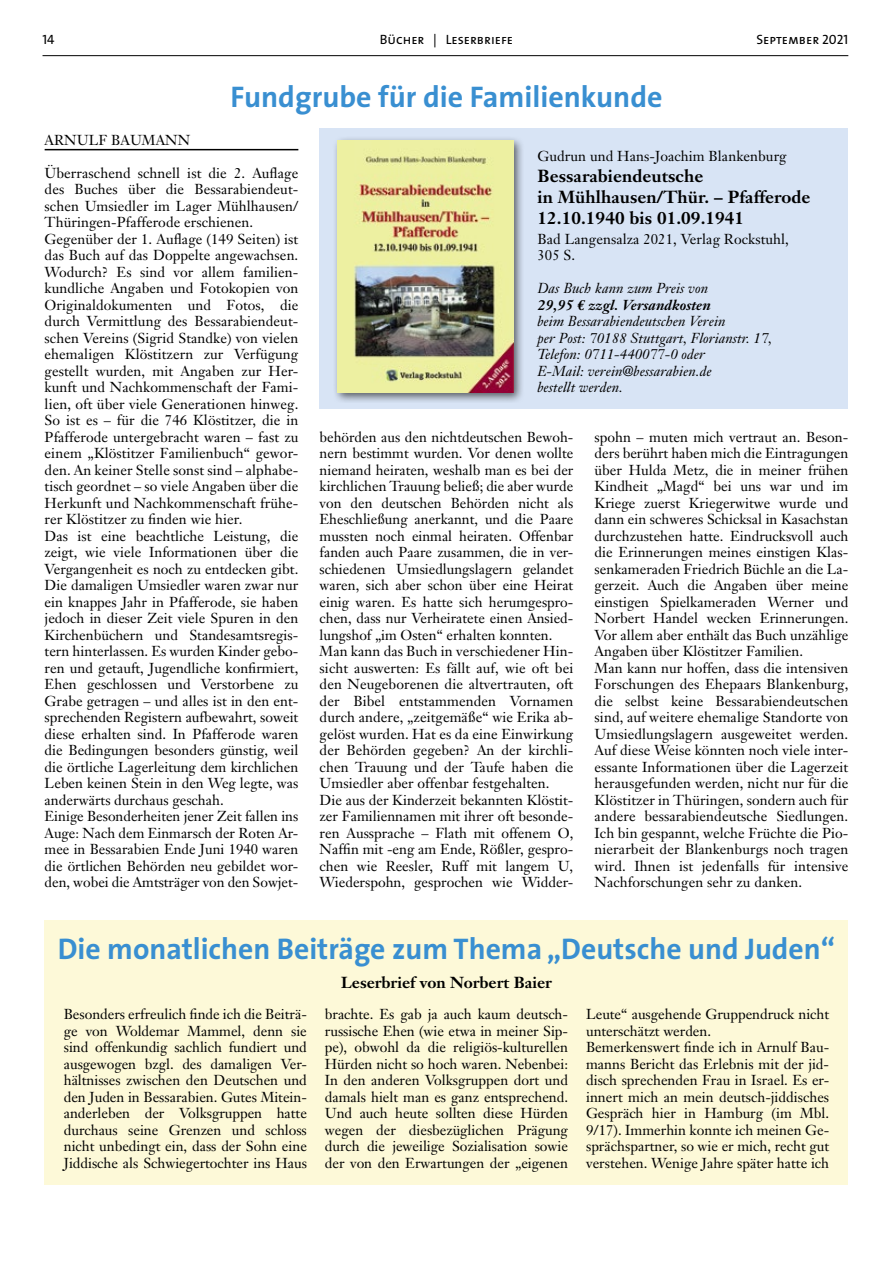
<style>
.page{position:relative;width:893px;height:1263px;background:#fff}
.page>*{position:absolute;margin:0;border:0;box-sizing:border-box;transform-origin:0 0}
.t1{font:700 30px "The Sans";color:#398fd1}
.t2{font:700 17.25px/21px "Janson Text";letter-spacing:.005em;color:#000}
.t3{font:700 15.75px "Janson Text";color:#000}
.t4{font:14.25px/16.5px "Janson Text";color:#000}
.t5{font:italic 14.25px/16.5px "Janson Text";letter-spacing:.005em;color:#000}
.t6{font:13.5px "The Sans Caps";color:#000}
.s1{font-weight:700}
.s2{font-family:"Euro Serif";font-weight:700}
</style>
<div class="page">
<hr style="left:43px;top:55px;width:805px;height:1px;background:#000">
<div style="left:45px;top:920px;width:803px;height:264px;background:#fdf9d8"></div>
<div style="left:320px;top:128px;width:528px;height:281px;background:#d8e4f5"></div>
<hr style="left:45px;top:149px;width:253px;height:1px;background:#000">
<div style="left:333px;top:135px;width:192px;height:268px;background:#000;opacity:.6"></div>
<img style="left:338px;top:140px;width:176px;height:252px">
<p class="t6" style="left:43px;top:28px;width:14px">14</p>
<p class="t6" style="left:380px;top:28px;width:135px">Bücher | Leserbriefe</p>
<p class="t6" style="left:756px;top:28px;width:93px">September 2021</p>
<h1 class="t1" style="left:230px;top:71px;width:434px">Fundgrube für die Familienkunde</h1>
<p class="t4" style="left:45px;top:131px;width:147px">ARNULF BAUMANN</p>
<p class="t4" style="left:45px;top:164px;width:255px">Überraschend schnell ist die 2. Auflage des Buches über die Bessarabiendeut&shy;schen Umsiedler im Lager Mühlhausen/ Thüringen-Pfafferode erschienen.<br>Gegenüber der 1. Auflage (149 Seiten) ist das Buch auf das Doppelte angewachsen.<br>Wodurch? Es sind vor allem familien&shy;kundliche Angaben und Fotokopien von Originaldokumenten und Fotos, die durch Vermittlung des Bessarabiendeut&shy;schen Vereins (Sigrid Standke) von vielen ehemaligen Klöstitzern zur Verfügung gestellt wurden, mit Angaben zur Her&shy;kunft und Nachkommenschaft der Fami&shy;lien, oft über viele Generationen hinweg.<br>So ist es – für die 746 Klöstitzer, die in Pfafferode untergebracht waren – fast zu einem „Klöstitzer Familienbuch“ gewor&shy;den. An keiner Stelle sonst sind – alphabe&shy;tisch geordnet – so viele Angaben über die Herkunft und Nachkommenschaft frühe&shy;rer Klöstitzer zu finden wie hier.<br>Das ist eine beachtliche Leistung, die zeigt, wie viele Informationen über die Vergangenheit es noch zu entdecken gibt.<br>Die damaligen Umsiedler waren zwar nur ein knappes Jahr in Pfafferode, sie haben jedoch in dieser Zeit viele Spuren in den Kirchenbüchern und Standesamtsregis&shy;tern hinterlassen. Es wurden Kinder gebo&shy;ren und getauft, Jugendliche konfirmiert, Ehen geschlossen und Verstorbene zu Grabe getragen – und alles ist in den ent&shy;sprechenden Registern aufbewahrt, soweit diese erhalten sind. In Pfafferode waren die Bedingungen besonders günstig, weil die örtliche Lagerleitung dem kirchlichen Leben keinen Stein in den Weg legte, was anderwärts durchaus geschah.<br>Einige Besonderheiten jener Zeit fallen ins Auge: Nach dem Einmarsch der Roten Ar&shy;mee in Bessarabien Ende Juni 1940 waren die örtlichen Behörden neu gebildet wor&shy;den, wobei die Amtsträger von den Sowjet-</p>
<p class="t4" style="left:537px;top:148px;width:251px">Gudrun und Hans-Joachim Blankenburg</p>
<p class="t2" style="left:537px;top:165px;width:275px">Bessarabiendeutsche<br>in Mühlhausen/Thür. – Pfafferode<br>12.10.1940 bis 01.09.1941</p>
<p class="t4" style="left:537px;top:230px;width:253px">Bad Langensalza 2021, Verlag Rockstuhl,<br>305 S.</p>
<p class="t5" style="left:537px;top:280px;width:236px">Das Buch kann zum Preis von<br><span class="s1">29,95</span> <span class="s2">€</span> <span class="s1">zzgl. Versandkosten<br></span>beim Bessarabiendeutschen Verein<br>per Post: 70188 Stuttgart, Florianstr. 17,<br>Telefon: 0711-440077-0 oder<br>E-Mail: verein@bessarabien.de<br>bestellt werden.</p>
<p class="t4" style="left:320px;top:428px;width:255px">behörden aus den nichtdeutschen Bewoh&shy;nern bestimmt wurden. Vor denen wollte niemand heiraten, weshalb man es bei der kirchlichen Trauung beließ; die aber wurde von den deutschen Behörden nicht als Eheschließung anerkannt, und die Paare mussten noch einmal heiraten. Offenbar fanden auch Paare zusammen, die in ver&shy;schiedenen Umsiedlungslagern gelandet waren, sich aber schon über eine Heirat einig waren. Es hatte sich herumgespro&shy;chen, dass nur Verheiratete einen Ansied&shy;lungshof „im Osten“ erhalten konnten.<br>Man kann das Buch in verschiedener Hin&shy;sicht auswerten: Es fällt auf, wie oft bei den Neugeborenen die altvertrauten, oft der Bibel entstammenden Vornamen durch andere, „zeitgemäße“ wie Erika ab&shy;gelöst wurden. Hat es da eine Einwirkung der Behörden gegeben? An der kirchli&shy;chen Trauung und der Taufe haben die Umsiedler aber offenbar festgehalten.<br>Die aus der Kinderzeit bekannten Klöstit&shy;zer Familiennamen mit ihrer oft besonde&shy;ren Aussprache – Flath mit offenem O, Naffin mit -eng am Ende, Rößler, gespro&shy;chen wie Reesler, Ruff mit langem U, Wiederspohn, gesprochen wie Widder-</p>
<p class="t4" style="left:595px;top:428px;width:255px">spohn – muten mich vertraut an. Beson&shy;ders berührt haben mich die Eintragungen über Hulda Metz, die in meiner frühen Kindheit „Magd“ bei uns war und im Kriege zuerst Kriegerwitwe wurde und dann ein schweres Schicksal in Kasachstan durchzustehen hatte. Eindrucksvoll auch die Erinnerungen meines einstigen Klas&shy;senkameraden Friedrich Büchle an die La&shy;gerzeit. Auch die Angaben über meine einstigen Spielkameraden Werner und Norbert Handel wecken Erinnerungen.<br>Vor allem aber enthält das Buch unzählige Angaben über Klöstitzer Familien.<br>Man kann nur hoffen, dass die intensiven Forschungen des Ehepaars Blankenburg, die selbst keine Bessarabiendeutschen sind, auf weitere ehemalige Standorte von Umsiedlungslagern ausgeweitet werden.<br>Auf diese Weise könnten noch viele inter&shy;essante Informationen über die Lagerzeit herausgefunden werden, nicht nur für die Klöstitzer in Thüringen, sondern auch für andere bessarabiendeutsche Siedlungen.<br>Ich bin gespannt, welche Früchte die Pio&shy;nierarbeit der Blankenburgs noch tragen wird. Ihnen ist jedenfalls für intensive Nachforschungen sehr zu danken.</p>
<h1 class="t1" style="left:58px;top:923px;width:779px">Die monatlichen Beiträge zum Thema „Deutsche und Juden“</h1>
<p class="t3" style="left:341px;top:973px;width:212px">Leserbrief von Norbert Baier</p>
<p class="t4" style="left:64px;top:1006px;width:245px;text-align:justify">Besonders erfreulich finde ich die Beiträ&shy;ge von Woldemar Mammel, denn sie sind offenkundig sachlich fundiert und ausgewogen bzgl. des damaligen Ver&shy;hältnisses zwischen den Deutschen und den Juden in Bessarabien. Gutes Mitein&shy;anderleben der Volksgruppen hatte durchaus seine Grenzen und schloss nicht unbedingt ein, dass der Sohn eine Jiddische als Schwiegertochter ins Haus</p>
<p class="t4" style="left:325px;top:1006px;width:245px;text-align:justify">brachte. Es gab ja auch kaum deutsch&shy;russische Ehen (wie etwa in meiner Sip&shy;pe), obwohl da die religiös-kulturellen Hürden nicht so hoch waren. Nebenbei:<br>In den anderen Volksgruppen dort und damals hielt man es ganz entsprechend.<br>Und auch heute sollten diese Hürden wegen der diesbezüglichen Prägung durch die jeweilige Sozialisation sowie der von den Erwartungen der „eigenen</p>
<p class="t4" style="left:586px;top:1006px;width:245px">Leute“ ausgehende Gruppendruck nicht unterschätzt werden.<br>Bemerkenswert finde ich in Arnulf Bau&shy;manns Bericht das Erlebnis mit der jid&shy;disch sprechenden Frau in Israel. Es er&shy;innert mich an mein deutsch-jiddisches Gespräch hier in Hamburg (im Mbl.<br>9/17). Immerhin konnte ich meinen Ge&shy;sprächspartner, so wie er mich, recht gut verstehen. Wenige Jahre später hatte ich</p>
</div>
